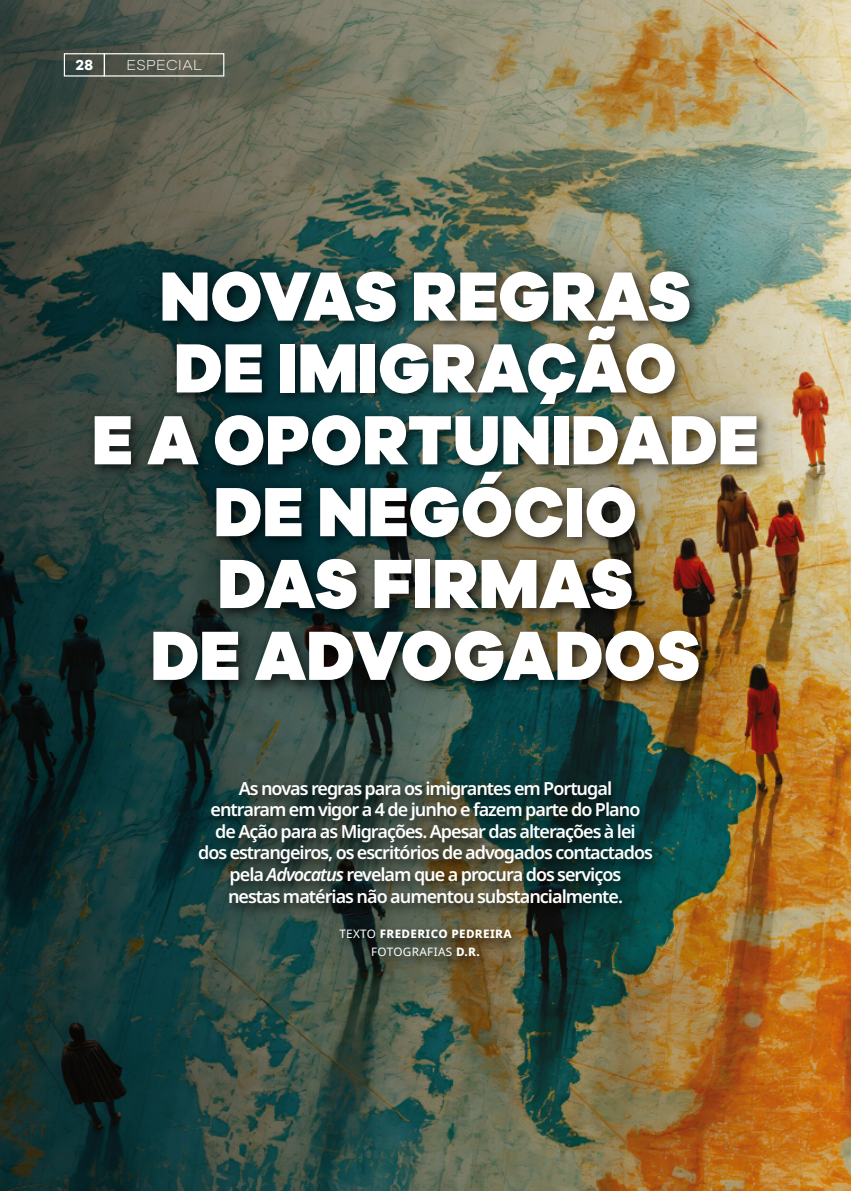
<style>
.page{position:relative;width:851px;height:1191px;background:#fff}
.page>*{position:absolute;margin:0;border:0;box-sizing:border-box;transform-origin:0 0}
.t1{font:900 71.85px/71.8px "Galano Grotesque";letter-spacing:.01em;color:#fff;text-align:center;scale:.92 1}
.t2{font:600 18px/21.6px "Noto Sans";letter-spacing:-.055em;color:#fff;text-align:center}
.t3{font:300 15px "Galano Grotesque";letter-spacing:.03em;color:#fff}
.t4{font:700 15px "Galano Grotesque";color:#fff}
.t5{font:800 11.7px/17.5px "Noto Sans";letter-spacing:.03em;color:#fff;text-align:center}
.s1{font-style:italic}
.s2{font-weight:400}
</style>
<div class="page">
<img style="left:0;top:0;width:850px;height:1191px">
<div style="left:64px;top:53px;width:41px;height:24px;border:1px solid #fff"></div>
<div style="left:104px;top:53px;width:120px;height:24px;border:1px solid #fff"></div>
<div style="left:90px;top:266px;width:681px;height:703px;background:#000;opacity:.6"></div>
<div style="left:161px;top:742px;width:528px;height:202px;background:#000;opacity:.35"></div>
<div style="left:306px;top:888px;width:242px;height:108px;background:#000;opacity:.75"></div>
<div style="left:53px;top:230px;width:743px;height:492px;background:#000;opacity:.35"></div>
<p class="t4" style="left:76px;top:56px;width:19px">28</p>
<p class="t3" style="left:126px;top:56px;width:77px">ESPECIAL</p>
<h1 class="t1" style="left:92px;top:258px;width:725px">NOVAS REGRAS<br>DE IMIGRAÇÃO<br>E A OPORTUNIDADE<br>DE NEGÓCIO<br>DAS FIRMAS<br>DE ADVOGADOS</h1>
<p class="t2" style="left:198px;top:777px;width:456px">As novas regras para os imigrantes em Portugal<br>entraram em vigor a 4 de junho e fazem parte do Plano de Ação para as Migrações. Apesar das alterações à lei<br>dos estrangeiros, os escritórios de advogados contactados pela <span class="s1">Advocatus</span> revelam que a procura dos serviços<br>nestas matérias não aumentou substancialmente.</p>
<p class="t5" style="left:339px;top:925px;width:174px"><span class="s2">TEXTO</span> FREDERICO PEDREIRA<br><span class="s2">FOTOGRAFIAS</span> D.R.</p>
</div>
